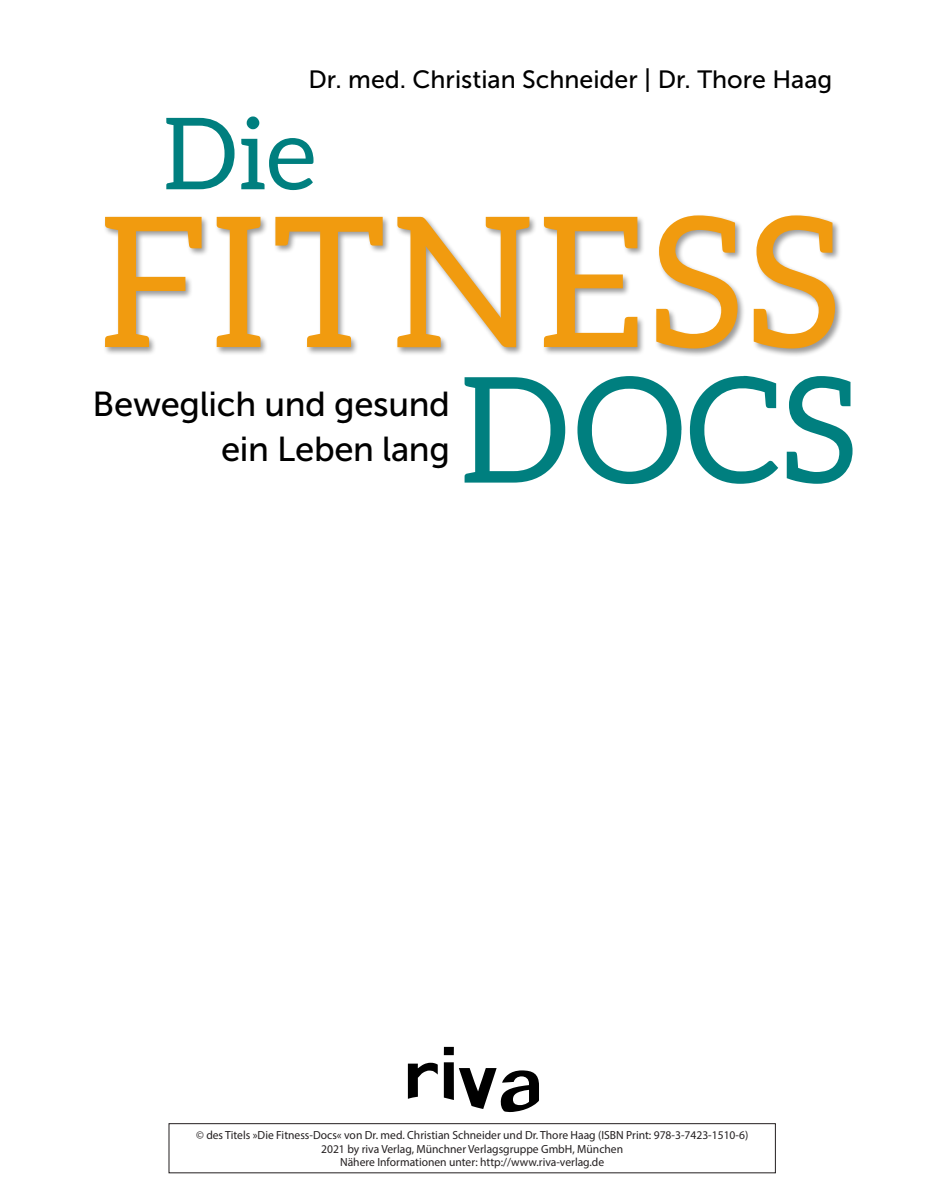
<style>
.page{position:relative;width:943px;height:1191px;background:#fff}
.page>*{position:absolute;margin:0;border:0;box-sizing:border-box;transform-origin:0 0}
.t1{font:181.65px "Aleo";letter-spacing:.03em;color:#f19b0f}
.t2{font:147.17px "Aleo";color:#007f7f}
.t3{font:99.75px "Aleo";color:#007f7f}
.t4{font:34.48px/44.8px "Museo Sans 500";letter-spacing:-.01em;color:#000;text-align:right}
.t5{font:24.85px "Museo Sans 500";color:#000}
.t6{font:11.72px/13.8px "Myriad Pro";color:#231f20;text-align:center}
</style>
<div class="page">
<div style="left:103px;top:214px;width:740px;height:143px;background:#000;opacity:.4"></div>
<svg style="left:408px;top:1062px;width:30px;height:36px"></svg>
<svg style="left:444px;top:1046px;width:95px;height:66px"></svg>
<div style="left:168px;top:1123px;width:607px;height:50px;border:1px solid #231f20"></div>
<h3 class="t5" style="left:308px;top:65px;width:525px">Dr. med. Christian Schneider | Dr. Thore Haag</h3>
<h3 class="t3" style="left:163px;top:98px;width:155px">Die</h3>
<h1 class="t1" style="left:99px;top:180px;width:742px">FITNESS</h1>
<h2 class="t2" style="left:459px;top:347px;width:398px">DOCS</h2>
<h3 class="t4" style="left:93px;top:382px;width:359px">Beweglich und gesund ein Leben lang</h3>
<p class="t6" style="left:196px;top:1127px;width:553px">© des Titels »Die Fitness-Docs« von Dr. med. Christian Schneider und Dr. Thore Haag (ISBN Print: 978-3-7423-1510-6)<br>2021 by riva Verlag, Münchner Verlagsgruppe GmbH, München<br>Nähere Informationen unter: http://www.riva-verlag.de</p>
</div>
